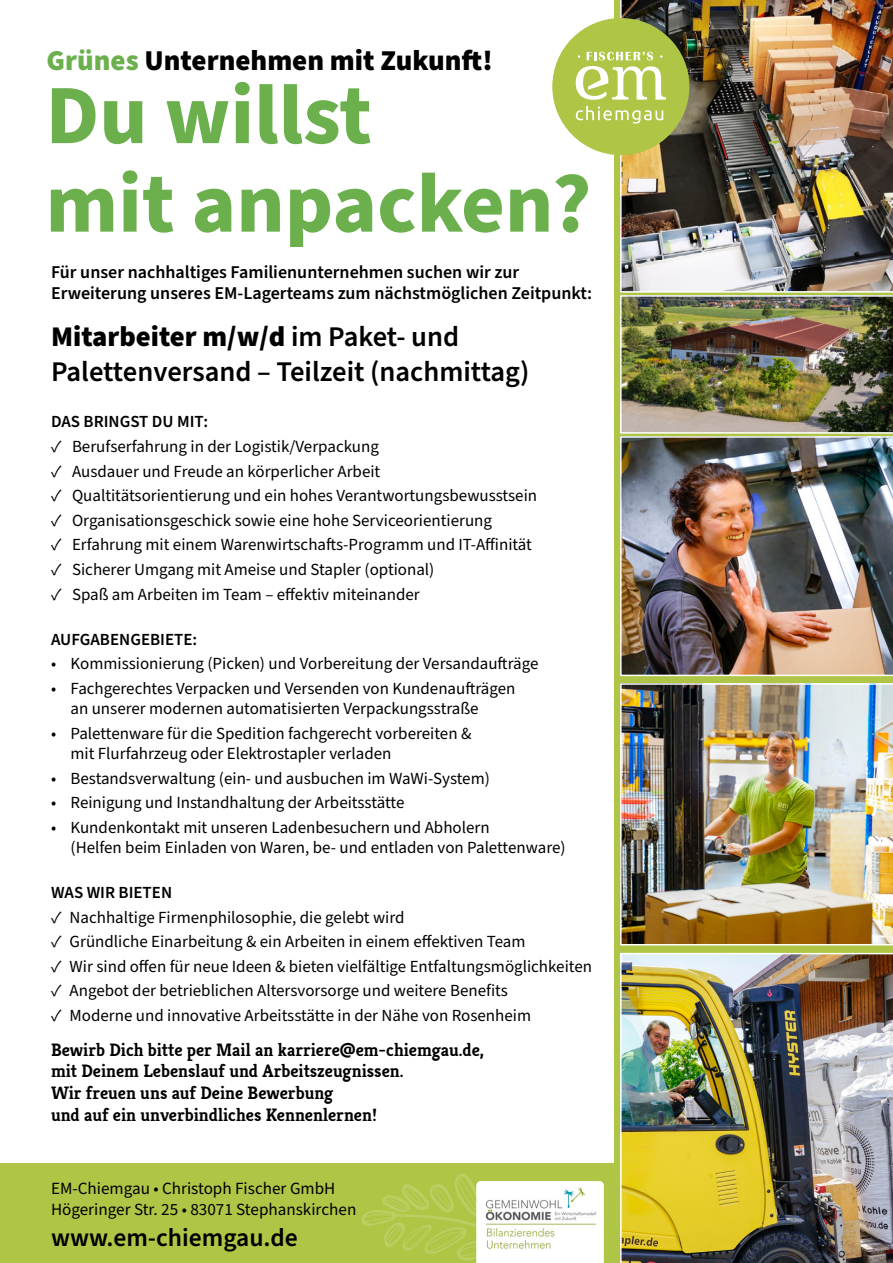
<style>
.page{position:relative;width:893px;height:1263px;background:#fff}
.page>*{position:absolute;margin:0;border:0;box-sizing:border-box;transform-origin:0 0}
.t1{font:700 84.45px/88.5px "Source Sans Pro";color:#6cb04e}
.t2{font:900 28.8px "Source Sans Pro";color:#000}
.t3{font:600 28.5px/34.2px "Source Sans Pro";color:#000}
.t4{font:600 25.5px "Source Sans Pro";color:#000}
.t5{font:700 18px/21.6px "Kreon";color:#000}
.t6{font:600 18px/21.6px "Source Sans Pro";color:#000}
.t7{font:17.1px/20.5px "Source Sans Pro";color:#000}
.t8{font:16.95px/20.4px "Source Sans Pro";color:#000}
.t9{font:600 16.95px "Source Sans Pro";color:#000}
.s1{color:#6cb04e}
.s2{font-weight:900}
</style>
<div class="page">
<div style="left:0;top:1164px;width:893px;height:99px;background:#aec545"></div>
<div style="left:614px;top:0;width:279px;height:1169px;background:#aec545"></div>
<img style="left:620px;top:436px;width:273px;height:240px">
<img style="left:620px;top:683px;width:273px;height:262px">
<img style="left:620px;top:953px;width:273px;height:310px">
<img style="left:620px;top:0;width:273px;height:293px">
<img style="left:620px;top:295px;width:273px;height:139px">
<div style="left:552px;top:18px;width:137px;height:137px;background:#aec545;border-radius:50%"></div>
<svg style="left:576px;top:66px;width:90px;height:34px"></svg>
<svg style="left:576px;top:106px;width:87px;height:18px"></svg>
<svg style="left:587px;top:52px;width:66px;height:8px"></svg>
<svg style="left:361px;top:1172px;width:267px;height:91px"></svg>
<img style="left:482px;top:1184px;width:118px;height:69px">
<h2 class="t2" style="left:47px;top:40px;width:448px"><span class="s1">Grünes</span> Unternehmen mit Zukunft!</h2>
<h1 class="t1" style="left:46px;top:73px;width:547px">Du willst<br>mit anpacken?</h1>
<p class="t6" style="left:51px;top:262px;width:543px">Für unser nachhaltiges Familienunternehmen suchen wir zur<br>Erweiterung unseres EM-Lagerteams zum nächstmöglichen Zeitpunkt:</p>
<h3 class="t3" style="left:51px;top:321px;width:480px"><span class="s2">Mitarbeiter m/w/d</span> im Paket- und<br>Palettenversand – Teilzeit (nachmittag)</h3>
<p class="t9" style="left:51px;top:410px;width:159px">DAS BRINGST DU MIT:</p>
<p class="t8" style="left:51px;top:437px;width:329px">✓ Berufserfahrung in der Logistik/Verpackung</p>
<p class="t8" style="left:51px;top:461px;width:331px">✓ Ausdauer und Freude an körperlicher Arbeit</p>
<p class="t8" style="left:51px;top:486px;width:488px">✓ Qualtitätsorientierung und ein hohes Verantwortungsbewusstsein</p>
<p class="t8" style="left:51px;top:510px;width:443px">✓ Organisationsgeschick sowie eine hohe Serviceorientierung</p>
<p class="t8" style="left:51px;top:535px;width:482px">✓ Erfahrung mit einem Warenwirtschafts-Programm und IT-Affinität</p>
<p class="t8" style="left:51px;top:560px;width:385px">✓ Sicherer Umgang mit Ameise und Stapler (optional)</p>
<p class="t8" style="left:51px;top:584px;width:370px">✓ Spaß am Arbeiten im Team – effektiv miteinander</p>
<p class="t9" style="left:51px;top:628px;width:148px">AUFGABENGEBIETE:</p>
<p class="t8" style="left:51px;top:654px;width:489px">• Kommissionierung (Picken) und Vorbereitung der Versandaufträge</p>
<p class="t8" style="left:71px;top:678px;width:446px;text-indent:-20px">• Fachgerechtes Verpacken und Versenden von Kundenaufträgen an unserer modernen automatisierten Verpackungsstraße</p>
<p class="t8" style="left:71px;top:723px;width:402px;text-indent:-19px">• Palettenware für die Spedition fachgerecht vorbereiten &amp; mit Flurfahrzeug oder Elektrostapler verladen</p>
<p class="t8" style="left:51px;top:768px;width:440px">• Bestandsverwaltung (ein- und ausbuchen im WaWi-System)</p>
<p class="t8" style="left:51px;top:793px;width:355px">• Reinigung und Instandhaltung der Arbeitsstätte</p>
<p class="t8" style="left:71px;top:817px;width:497px;text-indent:-19px">• Kundenkontakt mit unseren Ladenbesuchern und Abholern<br>(Helfen beim Einladen von Waren, be- und entladen von Palettenware)</p>
<p class="t9" style="left:51px;top:881px;width:123px">WAS WIR BIETEN</p>
<p class="t8" style="left:51px;top:907px;width:355px">✓ Nachhaltige Firmenphilosophie, die gelebt wird</p>
<p class="t8" style="left:51px;top:932px;width:476px">✓ Gründliche Einarbeitung &amp; ein Arbeiten in einem effektiven Team</p>
<p class="t8" style="left:51px;top:956px;width:542px">✓ Wir sind offen für neue Ideen &amp; bieten vielfältige Entfaltungsmöglichkeiten</p>
<p class="t8" style="left:51px;top:981px;width:458px">✓ Angebot der betrieblichen Altersvorsorge und weitere Benefits</p>
<p class="t8" style="left:51px;top:1006px;width:482px">✓ Moderne und innovative Arbeitsstätte in der Nähe von Rosenheim</p>
<p class="t5" style="left:51px;top:1037px;width:434px">Bewirb Dich bitte per Mail an karriere@em-chiemgau.de, mit Deinem Lebenslauf und Arbeitszeugnissen.<br>Wir freuen uns auf Deine Bewerbung<br>und auf ein unverbindliches Kennenlernen!</p>
<p class="t7" style="left:51px;top:1179px;width:307px">EM-Chiemgau • Christoph Fischer GmbH<br>Högeringer Str. 25 • 83071 Stephanskirchen</p>
<h3 class="t4" style="left:51px;top:1220px;width:248px">www.em-chiemgau.de</h3>
</div>
